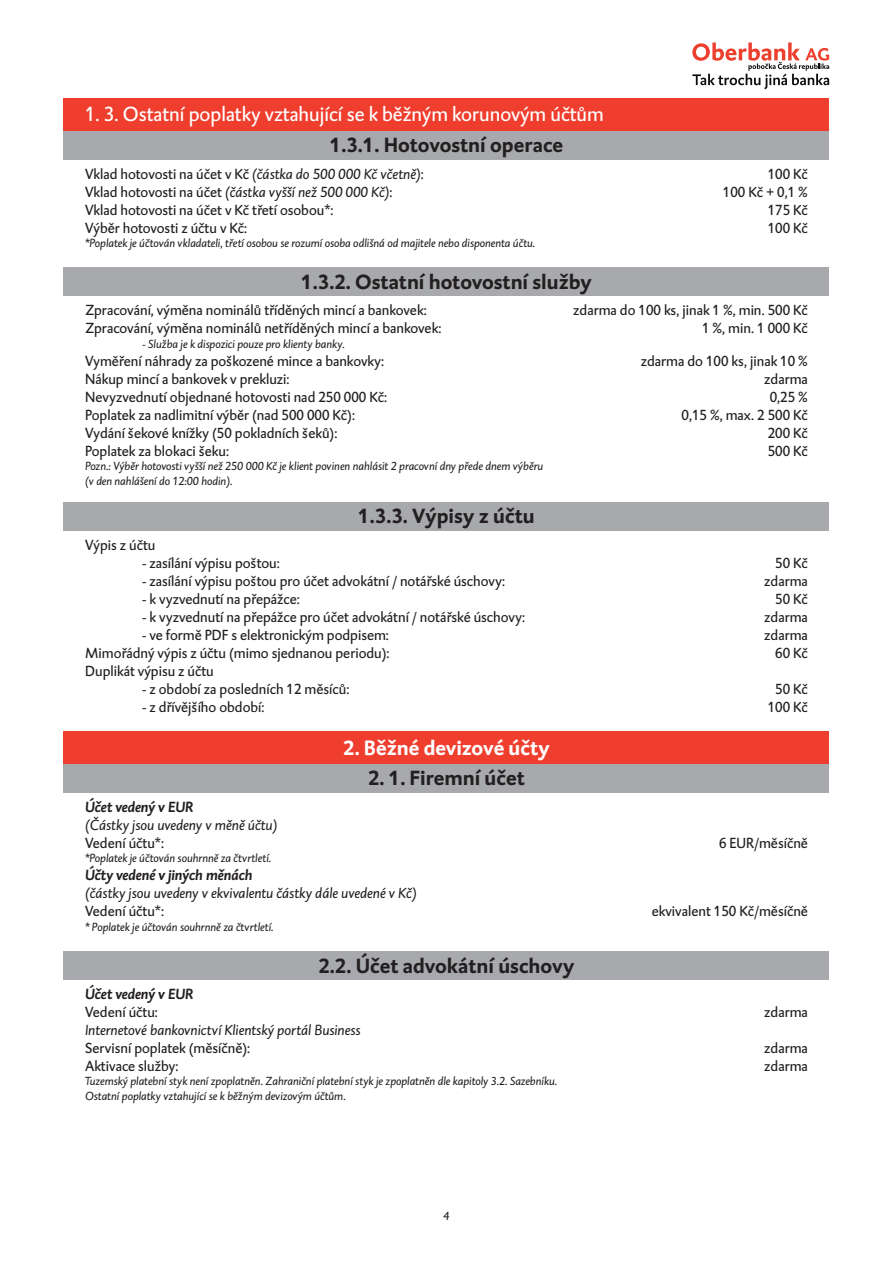
<style>
.page{position:relative;width:893px;height:1263px;background:#fff}
.page>*{position:absolute;margin:0;border:0;box-sizing:border-box;transform-origin:0 0}
.t1{font:700 21px "DTL Caspari T";color:#231f20}
.t2{font:21px "DTL Caspari T";color:#fff}
.t3{font:700 21px "DTL Caspari T";color:#fff}
.t4{font:15px/18px "DTL Caspari T";color:#231f20}
.t5{font:italic 15px "DTL Caspari T";color:#231f20}
.t6{font:italic 700 15px "DTL Caspari T";color:#231f20}
.t7{font:italic 12px/14.4px "DTL Caspari T";color:#231f20}
.s1{font-style:italic}
</style>
<div class="page">
<div style="left:64px;top:731px;width:765px;height:33px;background:#ef3e2e"></div>
<div style="left:64px;top:131px;width:765px;height:28px;background:#a8a9ad"></div>
<div style="left:64px;top:98px;width:765px;height:33px;background:#ef3e2e"></div>
<div style="left:64px;top:267px;width:765px;height:29px;background:#a8a9ad"></div>
<div style="left:64px;top:502px;width:765px;height:28px;background:#a8a9ad"></div>
<div style="left:64px;top:764px;width:765px;height:28px;background:#a8a9ad"></div>
<div style="left:64px;top:951px;width:765px;height:28px;background:#a8a9ad"></div>
<svg style="left:692px;top:43px;width:137px;height:46px"></svg>
<h1 class="t2" style="left:85px;top:102px;width:520px">1. 3. Ostatní poplatky vztahující se k běžným korunovým účtům</h1>
<h1 class="t1" style="left:330px;top:131px;width:235px">1.3.1. Hotovostní operace</h1>
<p class="t4" style="left:85px;top:165px;width:340px">Vklad hotovosti na účet v Kč <span class="s1">(částka do 500 000 Kč včetně)</span>:<br>Vklad hotovosti na účet <span class="s1">(částka vyšší než 500 000 Kč)</span>:<br>Vklad hotovosti na účet v Kč třetí osobou*:<br>Výběr hotovosti z účtu v Kč:</p>
<p class="t7" style="left:85px;top:236px;width:452px">*Poplatek je účtován vkladateli, třetí osobou se rozumí osoba odlišná od majitele nebo disponenta účtu.</p>
<h1 class="t1" style="left:301px;top:268px;width:292px">1.3.2. Ostatní hotovostní služby</h1>
<p class="t4" style="left:723px;top:165px;width:87px;text-align:right">100 Kč<br>100 Kč + 0,1 %<br>175 Kč<br>100 Kč</p>
<p class="t4" style="left:85px;top:301px;width:358px">Zpracování, výměna nominálů tříděných mincí a bankovek:<br>Zpracování, výměna nominálů netříděných mincí a bankovek:</p>
<p class="t7" style="left:142px;top:337px;width:204px">- Služba je k dispozici pouze pro klienty banky.</p>
<p class="t4" style="left:85px;top:352px;width:304px">Vyměření náhrady za poškozené mince a bankovky:<br>Nákup mincí a bankovek v prekluzi:<br>Nevyzvednutí objednané hotovosti nad 250 000 Kč:<br>Poplatek za nadlimitní výběr (nad 500 000 Kč):<br>Vydání šekové knížky (50 pokladních šeků):<br>Poplatek za blokaci šeku:</p>
<p class="t7" style="left:85px;top:459px;width:460px">Pozn.: Výběr hotovosti vyšší než 250 000 Kč je klient povinen nahlásit 2 pracovní dny přede dnem výběru (v den nahlášení do 12:00 hodin).</p>
<h1 class="t1" style="left:358px;top:502px;width:178px">1.3.3. Výpisy z účtu</h1>
<p class="t4" style="left:85px;top:536px;width:72px">Výpis z účtu</p>
<p class="t4" style="left:142px;top:554px;width:139px">- zasílání výpisu poštou:</p>
<p class="t4" style="left:142px;top:572px;width:364px">- zasílání výpisu poštou pro účet advokátní / notářské úschovy:</p>
<p class="t4" style="left:142px;top:590px;width:159px">- k vyzvednutí na přepážce:</p>
<p class="t4" style="left:142px;top:608px;width:384px">- k vyzvednutí na přepážce pro účet advokátní / notářské úschovy:</p>
<p class="t4" style="left:85px;top:626px;width:306px;text-align:justify;text-indent:57px">- ve formě PDF s elektronickým podpisem:<br>Mimořádný výpis z účtu (mimo sjednanou periodu):<br>Duplikát výpisu z účtu</p>
<p class="t4" style="left:142px;top:680px;width:209px">- z období za posledních 12 měsíců:</p>
<p class="t4" style="left:142px;top:698px;width:124px">- z dřívějšího období:</p>
<h1 class="t3" style="left:343px;top:733px;width:208px">2. Běžné devizové účty</h1>
<h1 class="t1" style="left:368px;top:764px;width:158px">2. 1. Firemní účet</h1>
<p class="t6" style="left:85px;top:797px;width:110px">Účet vedený v EUR</p>
<p class="t5" style="left:85px;top:816px;width:194px">(Částky jsou uvedeny v měně účtu)</p>
<p class="t4" style="left:85px;top:834px;width:81px">Vedení účtu*:</p>
<p class="t7" style="left:85px;top:851px;width:188px">*Poplatek je účtován souhrnně za čtvrtletí.</p>
<p class="t6" style="left:85px;top:866px;width:169px">Účty vedené v jiných měnách</p>
<p class="t5" style="left:85px;top:884px;width:333px">(částky jsou uvedeny v ekvivalentu částky dále uvedené v Kč)</p>
<p class="t4" style="left:85px;top:902px;width:81px">Vedení účtu*:</p>
<p class="t7" style="left:85px;top:919px;width:190px">* Poplatek je účtován souhrnně za čtvrtletí.</p>
<p class="t4" style="left:573px;top:301px;width:236px;text-align:right">zdarma do 100 ks, jinak 1 %, min. 500 Kč<br>1 %, min. 1 000 Kč</p>
<p class="t4" style="left:641px;top:352px;width:169px;text-align:right">zdarma do 100 ks, jinak 10 % zdarma<br>0,25 %<br>0,15 %, max. 2 500 Kč<br>200 Kč<br>500 Kč</p>
<p class="t4" style="left:764px;top:554px;width:45px;text-align:right">50 Kč zdarma<br>50 Kč zdarma zdarma<br>60 Kč</p>
<p class="t4" style="left:768px;top:680px;width:42px;text-align:center">50 Kč<br>100 Kč</p>
<p class="t4" style="left:719px;top:834px;width:90px">6 EUR/měsíčně</p>
<p class="t4" style="left:652px;top:902px;width:158px">ekvivalent 150 Kč/měsíčně</p>
<h1 class="t1" style="left:318px;top:951px;width:258px">2.2. Účet advokátní úschovy</h1>
<p class="t6" style="left:85px;top:984px;width:110px">Účet vedený v EUR</p>
<p class="t4" style="left:85px;top:1003px;width:74px">Vedení účtu:</p>
<p class="t5" style="left:85px;top:1021px;width:277px">Internetové bankovnictví Klientský portál Business</p>
<p class="t4" style="left:85px;top:1039px;width:167px">Servisní poplatek (měsíčně):<br>Aktivace služby:</p>
<p class="t7" style="left:85px;top:1074px;width:474px">Tuzemský platební styk není zpoplatněn. Zahraniční platební styk je zpoplatněn dle kapitoly 3.2. Sazebníku.<br>Ostatní poplatky vztahující se k běžným devizovým účtům.</p>
<p class="t7" style="left:443px;top:1209px;width:7px">4</p>
<p class="t4" style="left:764px;top:1003px;width:45px">zdarma</p>
<p class="t4" style="left:764px;top:1039px;width:45px">zdarma zdarma</p>
</div>
